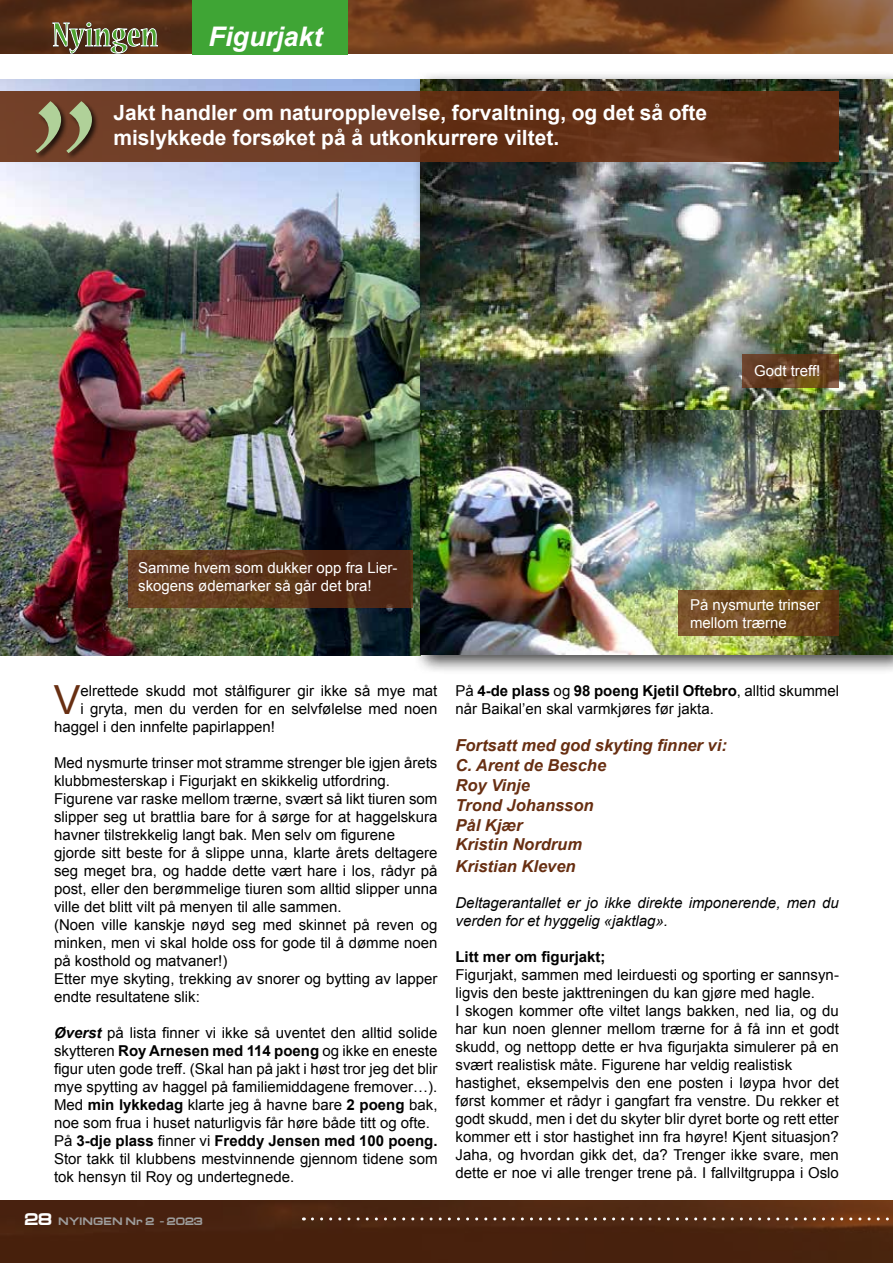
<style>
.page{position:relative;width:893px;height:1263px;background:#fff}
.page>*{position:absolute;margin:0;border:0;box-sizing:border-box;transform-origin:0 0}
.t1{font:177.6px "Apple Chancery";color:#b0d199}
.t2{font:40.2px "Arial";color:#682f12}
.t3{font:italic 700 27px "Arial";color:#fff}
.t4{font:700 21px/25.2px "Arial";color:#fff}
.t5{font:italic 700 16.5px/19.8px "Arial";color:#682f12}
.t6{font:15px/18px "Arial";color:#000}
.t7{font:15px/18px "Arial";color:#fff}
.t8{font:italic 15px/18px "Arial";color:#000}
.t9{font:700 15px "Arial";color:#000}
.t10{font:10.5px "Brink Black Extended";color:#9d9d9c}
.s1{font-weight:700;font-style:italic}
.s2{font-weight:700}
.s3{font-size:16.5px;color:#fff}
</style>
<div class="page">
<img style="left:0;top:79px;width:413px;height:577px">
<img style="left:0;top:0;width:893px;height:54px">
<img style="left:0;top:1200px;width:893px;height:63px">
<svg style="left:312px;top:1217px;width:581px;height:3px;background:#7b5a48"></svg>
<div style="left:192px;top:0;width:155px;height:54px;background:#3fa535"></div>
<svg style="left:52px;top:22px;width:106px;height:32px;background:#746d4c"></svg>
<div style="left:413px;top:71px;width:480px;height:360px;background:#000;opacity:.75"></div>
<img style="left:421px;top:79px;width:472px;height:323px">
<div style="left:413px;top:402px;width:480px;height:272px;background:#000;opacity:.75"></div>
<svg style="left:742px;top:355px;width:97px;height:33px;background:#684223"></svg>
<svg style="left:678px;top:590px;width:161px;height:46px;background:#724c21"></svg>
<svg style="left:128px;top:551px;width:284px;height:57px;background:#5b341b"></svg>
<div style="left:0;top:91px;width:839px;height:71px;background:linear-gradient(to right,#73422c,#602d12)"></div>
<div style="left:35px;top:100px;width:65px;height:60px;background:#000;opacity:.75"></div>
<h1 class="t1" style="left:19px;top:26px;width:69px">”</h1>
<h3 class="t3" style="left:208px;top:19px;width:116px">Figurjakt</h3>
<h3 class="t4" style="left:113px;top:101px;width:595px">Jakt handler om naturopplevelse, forvaltning, og det så ofte mislykkede forsøket på å utkonkurrere viltet.</h3>
<p class="t7" style="left:138px;top:559px;width:261px">Samme hvem som dukker opp fra Lier&shy;skogens ødemarker så går det bra!</p>
<p class="t7" style="left:754px;top:361px;width:68px">Godt treff!</p>
<p class="t7" style="left:690px;top:596px;width:132px">På nysmurte trinser mellom trærne</p>
<h2 class="t2" style="left:54px;top:673px;width:28px">V</h2>
<p class="t6" style="left:81px;top:681px;width:358px">elrettede skudd mot stålfigurer gir ikke så mye mat</p>
<p class="t6" style="left:81px;top:699px;width:358px">i gryta, men du verden for en selvfølelse med noen</p>
<p class="t6" style="left:54px;top:717px;width:222px">haggel i den innfelte papirlappen!</p>
<p class="t6" style="left:54px;top:753px;width:385px">Med nysmurte trinser mot stramme strenger ble igjen årets klubbmesterskap i Figurjakt en skikkelig utfordring.<br>Figurene var raske mellom trærne, svært så likt tiuren som slipper seg ut brattlia bare for å sørge for at haggelskura havner tilstrekkelig langt bak. Men selv om figurene gjorde sitt beste for å slippe unna, klarte årets deltagere seg meget bra, og hadde dette vært hare i los, rådyr på post, eller den berømmelige tiuren som alltid slipper unna ville det blitt vilt på menyen til alle sammen.<br>(Noen ville kanskje nøyd seg med skinnet på reven og minken, men vi skal holde oss for gode til å dømme noen på kosthold og matvaner!)<br>Etter mye skyting, trekking av snorer og bytting av lapper endte resultatene slik:</p>
<p class="t6" style="left:54px;top:1023px;width:385px"><span class="s1">Øverst</span> på lista finner vi ikke så uventet den alltid solide skytteren <span class="s2">Roy Arnesen med 114 poeng</span> og ikke en eneste figur uten gode treff. (Skal han på jakt i høst tror jeg det blir mye spytting av haggel på familiemiddagene fremover…).<br>Med <span class="s2">min lykkedag</span> klarte jeg å havne bare <span class="s2">2 poeng</span> bak, noe som frua i huset naturligvis får høre både titt og ofte.<br>På <span class="s2">3-dje plass</span> finner vi <span class="s2">Freddy Jensen med 100 poeng.<br></span>Stor takk til klubbens mestvinnende gjennom tidene som tok hensyn til Roy og undertegnede.</p>
<p class="t10" style="left:24px;top:1216px;width:180px"><span class="s3">28</span> NYINGEN Nr 2 - 2023</p>
<p class="t6" style="left:455px;top:681px;width:385px">På <span class="s2">4-de plass</span> og <span class="s2">98 poeng Kjetil Oftebro</span>, alltid skummel når Baikal’en skal varmkjøres før jakta.</p>
<p class="t5" style="left:455px;top:736px;width:273px">Fortsatt med god skyting finner vi:<br>C. Arent de Besche<br>Roy Vinje<br>Trond Johansson<br>Pål Kjær<br>Kristin Nordrum</p>
<p class="t5" style="left:455px;top:857px;width:122px">Kristian Kleven</p>
<p class="t8" style="left:455px;top:894px;width:385px">Deltagerantallet er jo ikke direkte imponerende, men du verden for et hyggelig «jaktlag».</p>
<p class="t9" style="left:455px;top:947px;width:152px">Litt mer om figurjakt;</p>
<p class="t6" style="left:455px;top:966px;width:385px">Figurjakt, sammen med leirduesti og sporting er sannsyn&shy;ligvis den beste jakttreningen du kan gjøre med hagle.<br>I skogen kommer ofte viltet langs bakken, ned lia, og du har kun noen glenner mellom trærne for å få inn et godt skudd, og nettopp dette er hva figurjakta simulerer på en svært realistisk måte. Figurene har veldig realistisk hastighet, eksempelvis den ene posten i løypa hvor det først kommer et rådyr i gangfart fra venstre. Du rekker et godt skudd, men i det du skyter blir dyret borte og rett etter kommer ett i stor hastighet inn fra høyre! Kjent situasjon?<br>Jaha, og hvordan gikk det, da? Trenger ikke svare, men dette er noe vi alle trenger trene på. I fallviltgruppa i Oslo</p>
</div>
